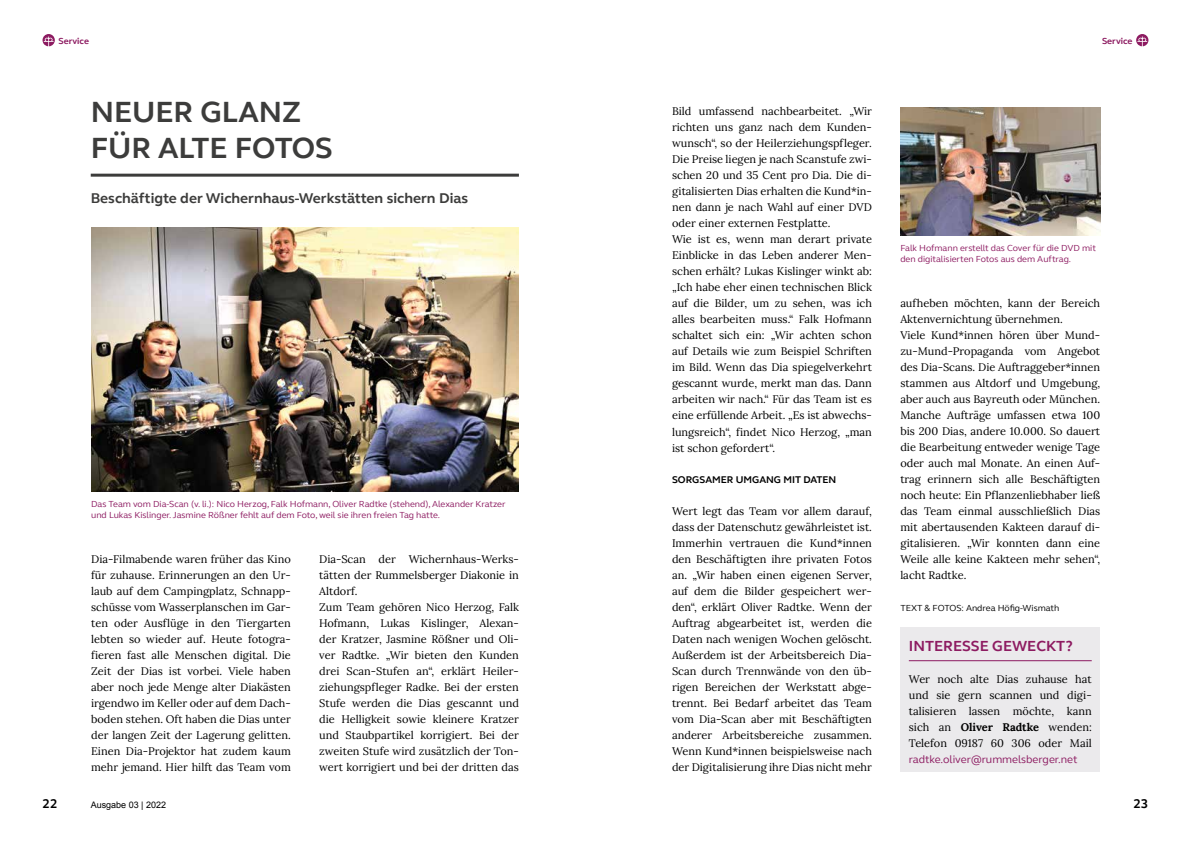
<style>
.page{position:relative;width:1191px;height:842px;background:#fff}
.page>*{position:absolute;margin:0;border:0;box-sizing:border-box;transform-origin:0 0}
.t1{font:700 30px/36px "FS Elliot";color:#3c3c3b}
.t2{font:700 15px "FS Elliot";color:#8d1b61}
.t3{font:700 14.5px "FS Elliot";color:#3c3c3b}
.t4{font:700 13px "FS Elliot";color:#000}
.t5{font:11px/16px "Lora";color:#000;text-align:justify}
.t6{font:11px "FS Elliot";color:#8d1b61}
.t7{font:700 10px "FS Elliot";color:#000}
.t8{font:9px/10.8px "FS Elliot";color:#8d1b61}
.t9{font:9px "FS Elliot";color:#000}
.t10{font:9px "Arial";color:#000}
.t11{font:700 9px "FS Elliot";color:#8d1b61}
.s1{font-weight:700}
</style>
<div class="page">
<hr style="left:91px;top:174px;width:428px;height:3px;background:#3c3c3b">
<img style="left:91px;top:227px;width:428px;height:264px">
<img style="left:900px;top:107px;width:200px;height:128px">
<div style="left:900px;top:627px;width:200px;height:145px;background:#ebeaec"></div>
<hr style="left:909px;top:660px;width:182px;height:1px;background:#8d1b61">
<svg style="left:43px;top:34px;width:12px;height:12px"></svg>
<svg style="left:1136px;top:34px;width:12px;height:12px"></svg>
<p class="t11" style="left:58px;top:34px;width:32px">Service</p>
<p class="t11" style="left:1102px;top:34px;width:32px">Service</p>
<h1 class="t1" style="left:91px;top:93px;width:243px">NEUER GLANZ<br>FÜR ALTE FOTOS</h1>
<h3 class="t3" style="left:91px;top:189px;width:379px">Beschäftigte der Wichernhaus-Werkstätten sichern Dias</h3>
<p class="t8" style="left:91px;top:498px;width:416px">Das Team vom Dia-Scan (v. li.): Nico Herzog, Falk Hofmann, Oliver Radtke (stehend), Alexander Kratzer und Lukas Kislinger. Jasmine Rößner fehlt auf dem Foto, weil sie ihren freien Tag hatte.</p>
<p class="t5" style="left:91px;top:551px;width:201px">Dia-Filmabende waren früher das Kino für zuhause. Erinnerungen an den Ur&shy;laub auf dem Campingplatz, Schnapp&shy;schüsse vom Wasserplanschen im Gar&shy;ten oder Ausflüge in den Tiergarten lebten so wieder auf. Heute fotogra&shy;fieren fast alle Menschen digital. Die Zeit der Dias ist vorbei. Viele haben aber noch jede Menge alter Diakästen irgendwo im Keller oder auf dem Dach&shy;boden stehen. Oft haben die Dias unter der langen Zeit der Lagerung gelitten.<br>Einen Dia-Projektor hat zudem kaum mehr jemand. Hier hilft das Team vom</p>
<p class="t5" style="left:319px;top:551px;width:201px;text-align:left">Dia-Scan der Wichernhaus-Werks&shy;tätten der Rummelsberger Diakonie in Altdorf.<br>Zum Team gehören Nico Herzog, Falk Hofmann, Lukas Kislinger, Alexan&shy;der Kratzer, Jasmine Rößner und Oli&shy;ver Radtke. „Wir bieten den Kunden drei Scan-Stufen an“, erklärt Heiler&shy;ziehungspfleger Radke. Bei der ersten Stufe werden die Dias gescannt und die Helligkeit sowie kleinere Kratzer und Staubpartikel korrigiert. Bei der zweiten Stufe wird zusätzlich der Ton&shy;wert korrigiert und bei der dritten das</p>
<p class="t5" style="left:672px;top:103px;width:201px;text-align:left">Bild umfassend nachbearbeitet. „Wir richten uns ganz nach dem Kunden&shy;wunsch“, so der Heilerziehungspfleger.<br>Die Preise liegen je nach Scanstufe zwi&shy;schen 20 und 35 Cent pro Dia. Die di&shy;gitalisierten Dias erhalten die Kund*in&shy;nen dann je nach Wahl auf einer DVD oder einer externen Festplatte.<br>Wie ist es, wenn man derart private Einblicke in das Leben anderer Men&shy;schen erhält? Lukas Kislinger winkt ab: „Ich habe eher einen technischen Blick auf die Bilder, um zu sehen, was ich alles bearbeiten muss.“ Falk Hofmann schaltet sich ein: „Wir achten schon auf Details wie zum Beispiel Schriften im Bild. Wenn das Dia spiegelverkehrt gescannt wurde, merkt man das. Dann arbeiten wir nach.“ Für das Team ist es eine erfüllende Arbeit. „Es ist abwechs&shy;lungsreich“, findet Nico Herzog, „man ist schon gefordert“.</p>
<p class="t7" style="left:672px;top:473px;width:166px">SORGSAMER UMGANG MIT DATEN</p>
<p class="t5" style="left:672px;top:503px;width:201px">Wert legt das Team vor allem darauf, dass der Datenschutz gewährleistet ist.<br>Immerhin vertrauen die Kund*innen den Beschäftigten ihre privaten Fotos an. „Wir haben einen eigenen Server, auf dem die Bilder gespeichert wer&shy;den“, erklärt Oliver Radtke. Wenn der Auftrag abgearbeitet ist, werden die Daten nach wenigen Wochen gelöscht.<br>Außerdem ist der Arbeitsbereich Dia-Scan durch Trennwände von den üb&shy;rigen Bereichen der Werkstatt abge&shy;trennt. Bei Bedarf arbeitet das Team vom Dia-Scan aber mit Beschäftigten anderer Arbeitsbereiche zusammen.<br>Wenn Kund*innen beispielsweise nach der Digitalisierung ihre Dias nicht mehr</p>
<p class="t8" style="left:900px;top:242px;width:197px">Falk Hofmann erstellt das Cover für die DVD mit den digitalisierten Fotos aus dem Auftrag.</p>
<p class="t5" style="left:900px;top:295px;width:201px;text-align:left">aufheben möchten, kann der Bereich Aktenvernichtung übernehmen.<br>Viele Kund*innen hören über Mund&shy;zu-Mund-Propaganda vom Angebot des Dia-Scans. Die Auftraggeber*innen stammen aus Altdorf und Umgebung, aber auch aus Bayreuth oder München.<br>Manche Aufträge umfassen etwa 100 bis 200 Dias, andere 10.000. So dauert die Bearbeitung entweder wenige Tage oder auch mal Monate. An einen Auf&shy;trag erinnern sich alle Beschäftigten noch heute: Ein Pflanzenliebhaber ließ das Team einmal ausschließlich Dias mit abertausenden Kakteen darauf di&shy;gitalisieren. „Wir konnten dann eine Weile alle keine Kakteen mehr sehen“, lacht Radtke.</p>
<p class="t9" style="left:900px;top:602px;width:161px">TEXT &amp; FOTOS: Andrea Höfig-Wismath</p>
<h2 class="t2" style="left:909px;top:636px;width:165px">INTERESSE GEWECKT?</h2>
<p class="t5" style="left:909px;top:671px;width:184px">Wer noch alte Dias zuhause hat und sie gern scannen und digi&shy;talisieren lassen möchte, kann sich an <span class="s1">Oliver Radtke</span> wenden:<br>Telefon 09187 60 306 oder Mail</p>
<p class="t6" style="left:909px;top:752px;width:170px">radtke.oliver@rummelsberger.net</p>
<p class="t4" style="left:43px;top:795px;width:16px">22</p>
<p class="t4" style="left:1133px;top:795px;width:16px">23</p>
<p class="t10" style="left:91px;top:799px;width:77px">Ausgabe 03 | 2022</p>
</div>
